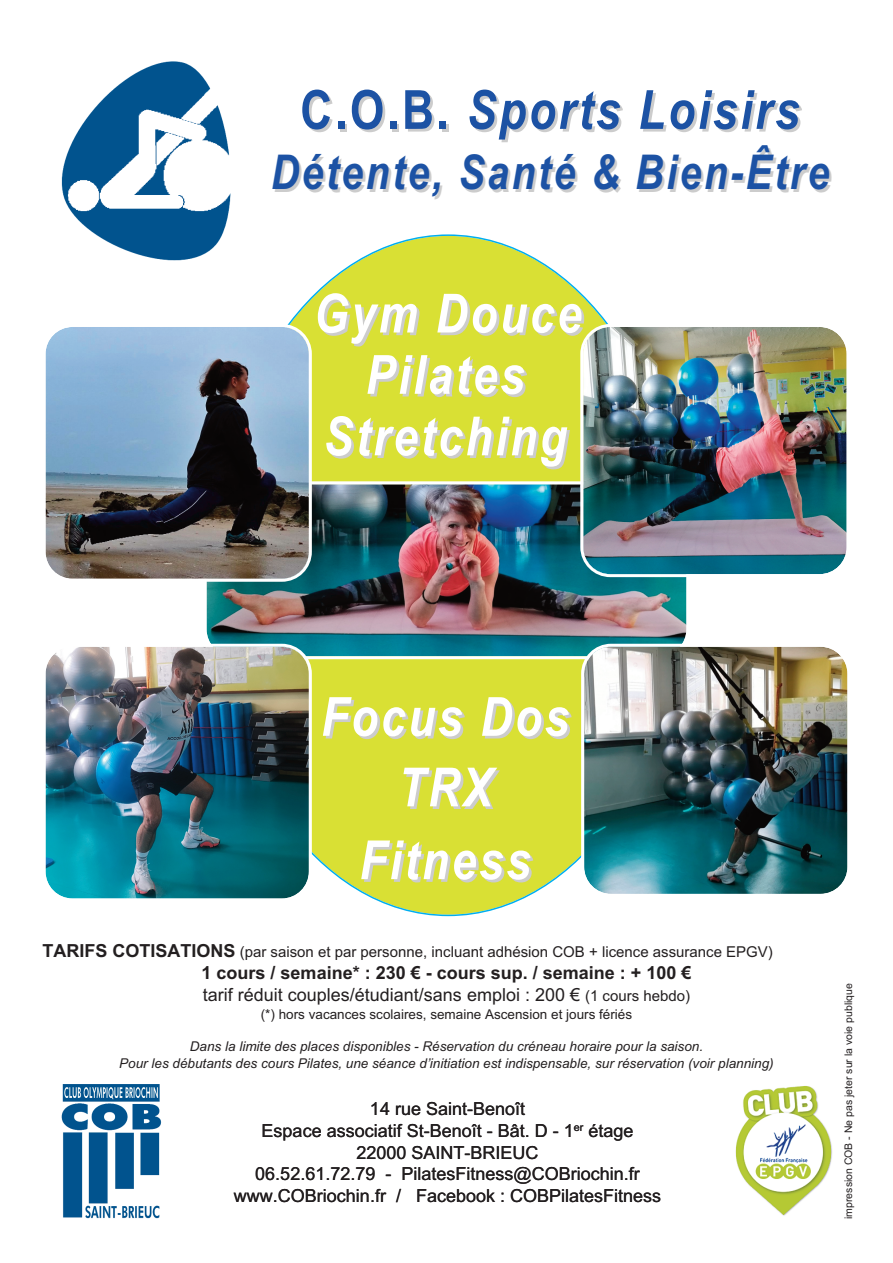
<style>
.page{position:relative;width:893px;height:1263px;background:#fff}
.page>*{position:absolute;margin:0;border:0;box-sizing:border-box;transform-origin:0 0}
.t1{font:italic 700 54px/71.7px "Arial Narrow";letter-spacing:.05em;color:#fff;text-align:center}
.t2{font:italic 700 54px "Arial Narrow";letter-spacing:.05em;color:#1c52a4}
.t3{font:italic 700 48px "Arial Narrow";letter-spacing:.05em;color:#1c52a4}
.t4{font:18px/21.6px "Arial";color:#231f20;text-align:center}
.t5{font:700 18px/21.6px "Arial";color:#231f20}
.t6{font:15px "Arial";color:#231f20}
.t7{font:italic 13.5px/16.2px "Arial";color:#231f20;text-align:center}
.t8{font:13.5px "Arial";color:#231f20}
.t9{font:10.5px "Arial";color:#231f20}
.s1{font-style:normal}
.s2{font-weight:700;font-size:18px}
.s3{font-weight:400}
.s4{font-weight:400;font-size:15px}
</style>
<div class="page">
<svg style="left:288px;top:234px;width:320px;height:682px;background:#dbe24b"></svg>
<img style="left:206px;top:481px;width:481px;height:178px">
<img style="left:735px;top:1086px;width:97px;height:130px">
<img style="left:61px;top:61px;width:170px;height:200px">
<img style="left:61px;top:1084px;width:101px;height:135px">
<svg style="left:45px;top:324px;width:267px;height:258px;background:#758593"></svg>
<img style="left:580px;top:324px;width:267px;height:253px">
<img style="left:45px;top:644px;width:267px;height:257px">
<img style="left:581px;top:644px;width:267px;height:253px">
<h1 class="t2" style="left:300px;top:79px;width:501px"><span class="s1">C.O.B.</span> Sports Loisirs</h1>
<h2 class="t3" style="left:271px;top:145px;width:560px">Détente, Santé &amp; Bien-Être</h2>
<h1 class="t1" style="left:314px;top:278px;width:269px">Gym Douce</h1>
<h1 class="t1" style="left:323px;top:344px;width:245px;line-height:61.5px">Pilates<br>Stretching</h1>
<h1 class="t1" style="left:321px;top:681px;width:249px">Focus Dos<br>TRX<br>Fitness</h1>
<p class="t6" style="left:43px;top:943px;width:732px"><span class="s2">TARIFS COTISATIONS</span> (par saison et par personne, incluant adhésion COB + licence assurance EPGV)</p>
<h3 class="t5" style="left:202px;top:962px;width:491px">1 cours / semaine* : 230 € - cours sup. / semaine : + 100 € <span class="s3">tarif réduit couples/étudiant/sans emploi : 200 €</span> <span class="s4">(1 cours hebdo)</span></h3>
<p class="t8" style="left:261px;top:1006px;width:373px">(*) hors vacances scolaires, semaine Ascension et jours fériés</p>
<p class="t7" style="left:119px;top:1038px;width:656px">Dans la limite des places disponibles - Réservation du créneau horaire pour la saison.<br>Pour les débutants des cours Pilates, une séance d’initiation est indispensable, sur réservation (voir planning)</p>
<h3 class="t4" style="left:234px;top:1098px;width:429px">14 rue Saint-Benoît<br>Espace associatif St-Benoît - Bât. D - 1<sup>er</sup> étage<br>22000 SAINT-BRIEUC<br>06.52.61.72.79 - PilatesFitness@COBriochin.fr www.COBriochin.fr / Facebook : COBPilatesFitness</h3>
<p class="t9" style="left:842px;top:1219px;width:237px;rotate:-90deg">impression COB - Ne pas jeter sur la voie publique</p>
</div>
